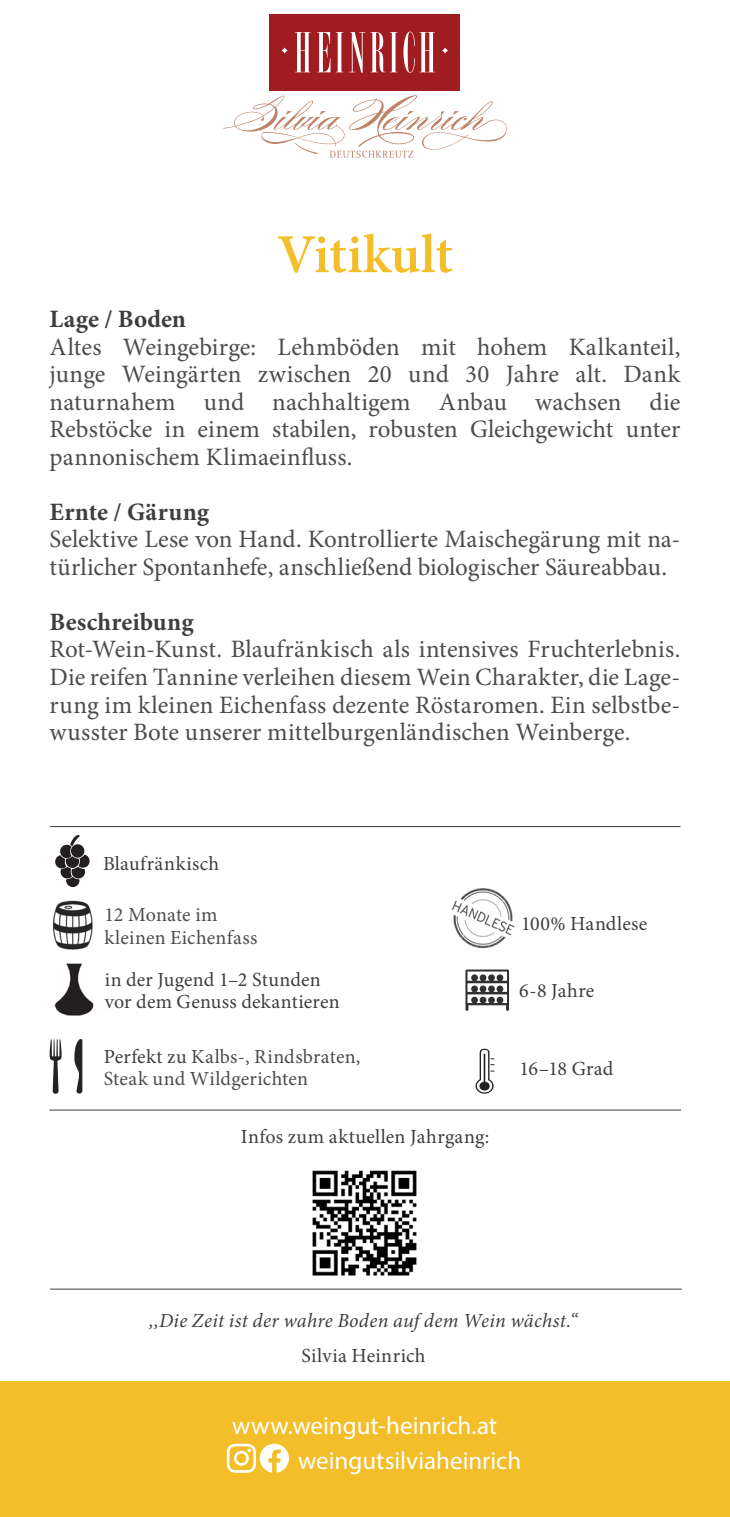
<style>
.page{position:relative;width:730px;height:1517px;background:#fff}
.page>*{position:absolute;margin:0;border:0;box-sizing:border-box;transform-origin:0 0}
.t1{font:600 55px "Minion Pro";letter-spacing:-.01em;color:#f3be29}
.Text{font:25px/27.5px "Minion Pro";color:#4b4c4d;text-align:justify}
.Text-2{font:25px "Myriad Pro";color:#fff}
.Text-3{font:700 25px "Minion Pro";letter-spacing:.01em;color:#3e3e3f}
.Text-4{font:20px "Minion Pro";letter-spacing:.01em;color:#3e3e3f}
.Text-5{font:20px/22.5px "Minion Pro";letter-spacing:.01em;color:#4b4c4d}
.Titel{font:italic 20px/35px "Minion Pro";letter-spacing:.015em;color:#3e3e3f;text-align:center}
.s1{color:#3e3e3f}
.s2{font-style:normal}
</style>
<div class="page">
<div style="left:270px;top:14px;width:190px;height:76px;background:#9f1d20"></div>
<svg style="left:295px;top:32px;width:140px;height:41px"></svg>
<svg style="left:282px;top:47px;width:6px;height:6px"></svg>
<svg style="left:442px;top:48px;width:6px;height:6px"></svg>
<svg style="left:223px;top:95px;width:284px;height:63px"></svg>
<svg style="left:50px;top:1039px;width:32px;height:54px"></svg>
<div style="left:0;top:1381px;width:730px;height:136px;background:#f3be29"></div>
<svg style="left:475px;top:1048px;width:20px;height:45px"></svg>
<img style="left:52px;top:900px;width:41px;height:49px">
<img style="left:54px;top:963px;width:40px;height:53px">
<svg style="left:465px;top:969px;width:44px;height:42px"></svg>
<svg style="left:227px;top:1443px;width:62px;height:29px"></svg>
<hr style="left:50px;top:826px;width:630px;height:1px;background:#3e3e3f">
<img style="left:451px;top:888px;width:64px;height:61px">
<hr style="left:50px;top:1288px;width:632px;height:1px;background:#3e3e3f">
<hr style="left:50px;top:1109px;width:631px;height:1px;background:#3e3e3f">
<img style="left:312px;top:1170px;width:105px;height:106px">
<svg style="left:55px;top:835px;width:35px;height:52px"></svg>
<p class="t1" style="left:277px;top:216px;width:178px">Vitikult</p>
<p class="Text-3" style="left:50px;top:302px;width:138px">Lage / Boden</p>
<p class="Text" style="left:50px;top:333px;width:632px">Altes Weingebirge: Lehmböden mit hohem Kalkanteil, junge Weingärten zwischen 20 und 30 Jahre alt. Dank naturnahem und nachhaltigem Anbau wachsen die Rebstöcke in einem stabilen, robusten Gleichgewicht unter pannonischem Klimaeinfluss.</p>
<p class="Text-3" style="left:50px;top:494px;width:161px">Ernte / Gärung</p>
<p class="Text" style="left:50px;top:526px;width:632px">Selektive Lese von Hand. Kontrollierte Maischegärung mit na&shy;türlicher Spontanhefe, anschließend biologischer Säureabbau.</p>
<p class="Text-3" style="left:50px;top:604px;width:146px">Beschreibung</p>
<p class="Text" style="left:50px;top:636px;width:632px">Rot-Wein-Kunst. Blaufränkisch als intensives Fruchterlebnis.<br>Die reifen Tannine verleihen diesem Wein Charakter, die Lage&shy;rung im kleinen Eichenfass dezente Röstaromen. Ein selbstbe&shy;wusster Bote unserer mittelburgenländischen Weinberge.</p>
<p class="Text-4" style="left:103px;top:850px;width:118px">Blaufränkisch</p>
<p class="Text-5" style="left:104px;top:903px;width:115px">12 Monate im</p>
<p class="Text-5" style="left:104px;top:926px;width:154px">kleinen Eichenfass</p>
<p class="Text-4" style="left:105px;top:966px;width:218px">in der Jugend 1–2 Stunden</p>
<p class="Text-4" style="left:105px;top:988px;width:236px">vor dem Genuss dekantieren</p>
<p class="Text-5" style="left:104px;top:1045px;width:258px"><span class="s1">Perfekt zu</span> Kalbs-, Rindsbraten,<br>Steak und Wildgerichten</p>
<p class="Text-4" style="left:241px;top:1123px;width:250px">Infos zum aktuellen Jahrgang:</p>
<p class="Text-4" style="left:521px;top:910px;width:128px">100% Handlese</p>
<p class="Text-4" style="left:519px;top:977px;width:77px">6-8 Jahre</p>
<p class="Text-4" style="left:519px;top:1055px;width:95px">16–18 Grad</p>
<p class="Titel" style="left:149px;top:1303px;width:430px">,,Die Zeit ist der wahre Boden auf dem Wein wächst.“<br><span class="s2">Silvia Heinrich</span></p>
<p class="Text-2" style="left:232px;top:1410px;width:267px">www.weingut-heinrich.at</p>
<p class="Text-2" style="left:298px;top:1445px;width:225px">weingutsilviaheinrich</p>
</div>
